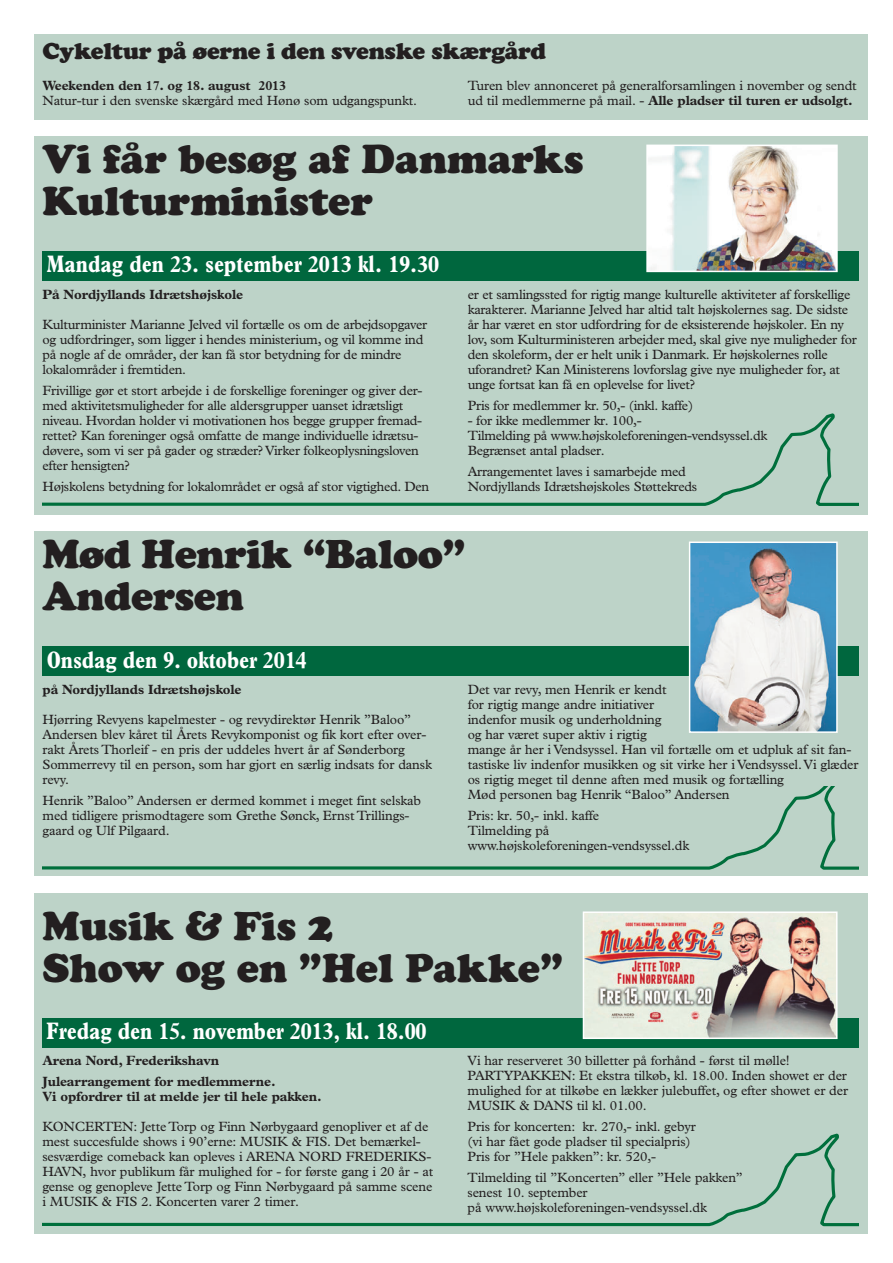
<style>
.page{position:relative;width:893px;height:1263px;background:#fff}
.page>*{position:absolute;margin:0;border:0;box-sizing:border-box;transform-origin:0 0}
.t1{font:900 42px/42px "Cooper";color:#231f20}
.t2{font:700 condensed 24px "Plantin";letter-spacing:-.005em;color:#fff}
.t3{font:900 24px "Cooper";letter-spacing:-.01em;color:#231f20}
.t4{font:13.5px/15px "Plantin";letter-spacing:-.01em;color:#231f20}
.t5{font:700 13.5px/21px "Plantin";letter-spacing:-.01em;color:#231f20}
.s1{font-weight:700}
</style>
<div class="page">
<div style="left:34px;top:893px;width:833px;height:340px;background:#bdd3c8"></div>
<svg style="left:43px;top:1134px;width:816px;height:92px"></svg>
<div style="left:34px;top:136px;width:833px;height:378px;background:#bdd3c8"></div>
<div style="left:34px;top:34px;width:833px;height:85px;background:#bdd3c8"></div>
<div style="left:43px;top:251px;width:816px;height:30px;background:#00673e"></div>
<div style="left:42px;top:1018px;width:817px;height:29px;background:#00673e"></div>
<img style="left:586px;top:914px;width:248px;height:122px">
<div style="left:583px;top:911px;width:254px;height:128px;border:2px solid #fff"></div>
<svg style="left:43px;top:413px;width:816px;height:93px"></svg>
<div style="left:34px;top:531px;width:833px;height:345px;background:#bdd3c8"></div>
<svg style="left:43px;top:787px;width:816px;height:83px"></svg>
<div style="left:43px;top:646px;width:816px;height:30px;background:#00673e"></div>
<img style="left:692px;top:544px;width:143px;height:186px">
<div style="left:689px;top:541px;width:149px;height:192px;border:2px solid #fff"></div>
<img style="left:649px;top:148px;width:186px;height:121px">
<div style="left:646px;top:145px;width:192px;height:127px;border:2px solid #fff"></div>
<h2 class="t3" style="left:43px;top:41px;width:505px">Cykeltur på øerne i den svenske skærgård</h2>
<p class="t5" style="left:43px;top:76px;width:245px">Weekenden den 17. og 18. august 2013</p>
<p class="t4" style="left:43px;top:94px;width:376px">Natur-tur i den svenske skærgård med Hønø som udgangspunkt.</p>
<p class="t4" style="left:468px;top:79px;width:390px">Turen blev annonceret på generalforsamlingen i november og sendt ud til medlemmerne på mail. - <span class="s1">Alle pladser til turen er udsolgt.</span></p>
<h1 class="t1" style="left:43px;top:141px;width:543px">Vi får besøg af Danmarks<br>Kulturminister</h1>
<h2 class="t2" style="left:47px;top:256px;width:394px">Mandag den 23. september 2013 kl. 19.30</h2>
<p class="t5" style="left:43px;top:285px;width:202px">På Nordjyllands Idrætshøjskole</p>
<p class="t4" style="left:43px;top:318px;width:386px">Kulturminister Marianne Jelved vil fortælle os om de arbejdsopgaver og udfordringer, som ligger i hendes ministerium, og vil komme ind på nogle af de områder, der kan få stor betydning for de mindre lokalområder i fremtiden.</p>
<p class="t4" style="left:43px;top:384px;width:381px">Frivillige gør et stort arbejde i de forskellige foreninger og giver der&shy;med aktivitetsmuligheder for alle aldersgrupper uanset idrætsligt niveau. Hvordan holder vi motivationen hos begge grupper fremad&shy;rettet? Kan foreninger også omfatte de mange individuelle idrætsu&shy;døvere, som vi ser på gader og stræder? Virker folkeoplysningsloven efter hensigten?</p>
<p class="t4" style="left:43px;top:480px;width:388px">Højskolens betydning for lokalområdet er også af stor vigtighed. Den</p>
<p class="t4" style="left:468px;top:288px;width:391px">er et samlingssted for rigtig mange kulturelle aktiviteter af forskellige karakterer. Marianne Jelved har altid talt højskolernes sag. De sidste år har været en stor udfordring for de eksisterende højskoler. En ny lov, som Kulturministeren arbejder med, skal give nye muligheder for den skoleform, der er helt unik i Danmark. Er højskolernes rolle uforandret? Kan Ministerens lovforslag give nye muligheder for, at unge fortsat kan få en oplevelse for livet?</p>
<p class="t4" style="left:468px;top:399px;width:227px">Pris for medlemmer kr. 50,- (inkl. kaffe)</p>
<p class="t4" style="left:468px;top:414px;width:301px">- for ikke medlemmer kr. 100,-<br>Tilmelding på www.højskoleforeningen-vendsyssel.dk<br>Begrænset antal pladser.</p>
<p class="t4" style="left:468px;top:465px;width:231px">Arrangementet laves i samarbejde med<br>Nordjyllands Idrætshøjskoles Støttekreds</p>
<h1 class="t1" style="left:42px;top:536px;width:425px">Mød Henrik “Baloo”<br>Andersen</h1>
<h2 class="t2" style="left:47px;top:651px;width:261px">Onsdag den 9. oktober 2014</h2>
<p class="t5" style="left:43px;top:680px;width:201px">på Nordjyllands Idrætshøjskole</p>
<p class="t4" style="left:43px;top:713px;width:391px">Hjørring Revyens kapelmester - og revydirektør Henrik ”Baloo” Andersen blev kåret til Årets Revykomponist og fik kort efter over&shy;rakt Årets Thorleif - en pris der uddeles hvert år af Sønderborg Sommerrevy til en person, som har gjort en særlig indsats for dansk revy.</p>
<p class="t4" style="left:43px;top:794px;width:380px">Henrik ”Baloo” Andersen er dermed kommet i meget fint selskab med tidligere prismodtagere som Grethe Sønck, Ernst Trillings&shy;gaard og Ulf Pilgaard.</p>
<p class="t4" style="left:468px;top:683px;width:392px">Det var revy, men Henrik er kendt<br>for rigtig mange andre initiativer<br>indenfor musik og underholdning<br>og har været super aktiv i rigtig<br>mange år her i Vendsyssel. Han vil fortælle om et udpluk af sit fan&shy;tastiske liv indenfor musikken og sit virke her i Vendsyssel. Vi glæder os rigtig meget til denne aften med musik og fortælling<br>Mød personen bag Henrik “Baloo” Andersen</p>
<p class="t4" style="left:468px;top:809px;width:223px">Pris: kr. 50,- inkl. kaffe<br>Tilmelding på www.højskoleforeningen-vendsyssel.dk</p>
<h1 class="t1" style="left:42px;top:908px;width:523px">Musik &amp; Fis 2<br>Show og en ”Hel Pakke”</h1>
<h2 class="t2" style="left:47px;top:1022px;width:381px">Fredag den 15. november 2013, kl. 18.00</h2>
<p class="t5" style="left:42px;top:1051px;width:235px">Arena Nord, Frederikshavn<br>Julearrangement for medlemmerne.</p>
<p class="t5" style="left:42px;top:1087px;width:281px">Vi opfordrer til at melde jer til hele pakken.</p>
<p class="t4" style="left:42px;top:1120px;width:392px">KONCERTEN: Jette Torp og Finn Nørbygaard genopliver et af de mest succesfulde shows i 90’erne: MUSIK &amp; FIS. Det bemærkel&shy;sesværdige comeback kan opleves i ARENA NORD FREDERIKS-HAVN, hvor publikum får mulighed for - for første gang i 20 år - at gense og genopleve Jette Torp og Finn Nørbygaard på samme scene i MUSIK &amp; FIS 2. Koncerten varer 2 timer.</p>
<p class="t4" style="left:468px;top:1054px;width:382px">Vi har reserveret 30 billetter på forhånd - først til mølle!<br>PARTYPAKKEN: Et ekstra tilkøb, kl. 18.00. Inden showet er der mulighed for at tilkøbe en lækker julebuffet, og efter showet er der MUSIK &amp; DANS til kl. 01.00.</p>
<p class="t4" style="left:468px;top:1120px;width:230px">Pris for koncerten: kr. 270,- inkl. gebyr (vi har fået gode pladser til specialpris)<br>Pris for ”Hele pakken”: kr. 520,-</p>
<p class="t4" style="left:468px;top:1171px;width:277px">Tilmelding til ”Koncerten” eller ”Hele pakken” senest 10. september<br>på www.højskoleforeningen-vendsyssel.dk</p>
</div>
